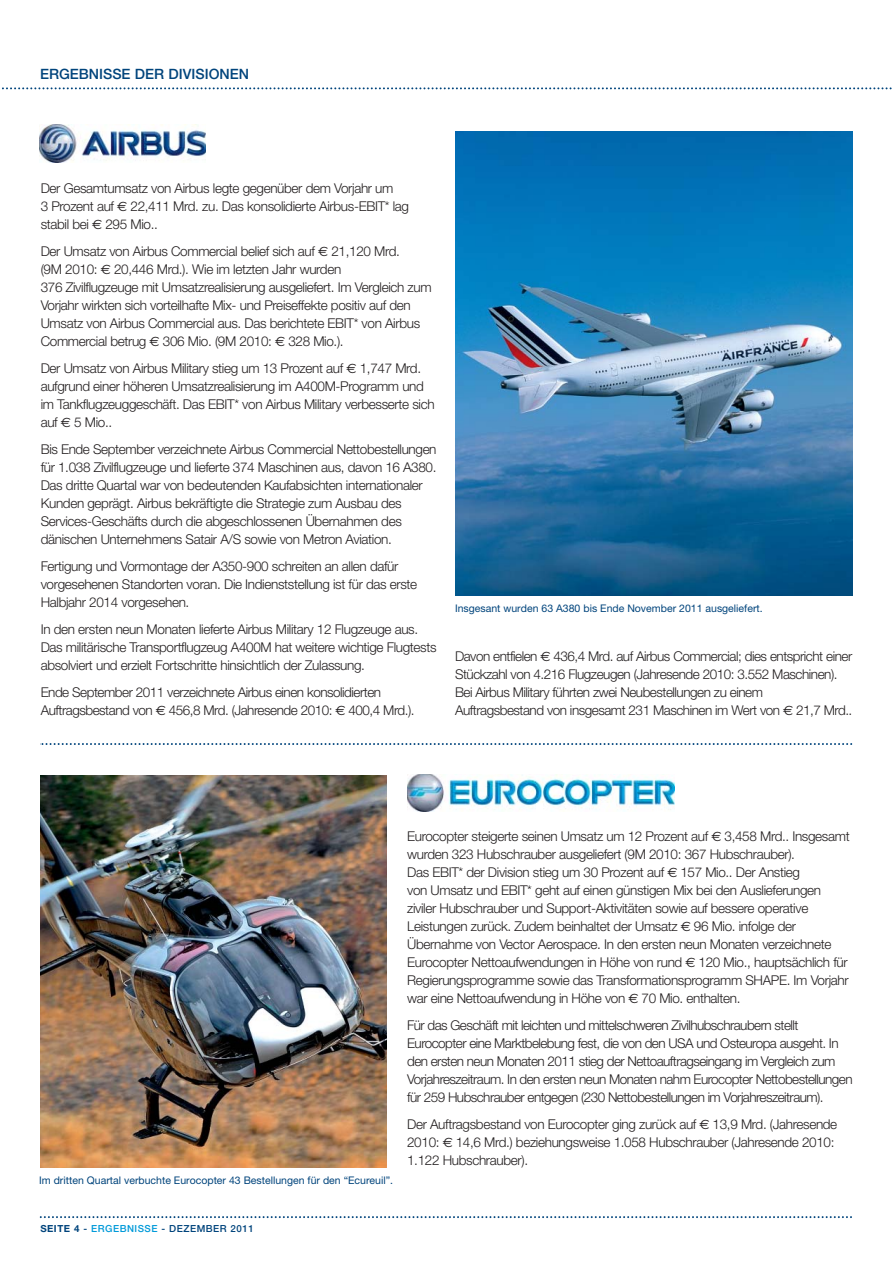
<style>
.page{position:relative;width:893px;height:1263px;background:#fff}
.page>*{position:absolute;margin:0;border:0;box-sizing:border-box;transform-origin:0 0}
.t1{font:500 14.25px "Helvetica Neue";color:#00447c}
.t2{font:300 13.5px/18px "Helvetica Neue";letter-spacing:-.025em;color:#231f20}
.t3{font:10.5px "Helvetica Neue";color:#00447c}
.t4{font:500 9.75px "Helvetica Neue";letter-spacing:.05em;color:#00447c}
.s1{font-family:"Euro Sans";font-weight:400}
.s2{font-weight:700}
.s3{color:#009ad9}
</style>
<div class="page">
<svg style="left:39px;top:1216px;width:813px;height:3px"></svg>
<img style="left:39px;top:125px;width:166px;height:37px">
<img style="left:407px;top:774px;width:268px;height:37px">
<svg style="left:2px;top:87px;width:890px;height:2px"></svg>
<svg style="left:40px;top:743px;width:813px;height:2px"></svg>
<img style="left:455px;top:132px;width:397px;height:463px">
<img style="left:40px;top:775px;width:347px;height:393px">
<p class="t1" style="left:40px;top:68px;width:211px">ERGEBNISSE DER DIVISIONEN</p>
<p class="t2" style="left:41px;top:180px;width:370px">Der Gesamtumsatz von Airbus legte gegenüber dem Vorjahr um<br>3 Prozent auf <span class="s1">€</span> 22,411 Mrd. zu. Das konsolidierte Airbus-EBIT* lag stabil bei <span class="s1">€</span> 295 Mio..</p>
<p class="t2" style="left:41px;top:243px;width:392px">Der Umsatz von Airbus Commercial belief sich auf <span class="s1">€</span> 21,120 Mrd.<br>(9M 2010: <span class="s1">€</span> 20,446 Mrd.). Wie im letzten Jahr wurden<br>376 Zivilflugzeuge mit Umsatzrealisierung ausgeliefert. Im Vergleich zum Vorjahr wirkten sich vorteilhafte Mix- und Preiseffekte positiv auf den Umsatz von Airbus Commercial aus. Das berichtete EBIT* von Airbus Commercial betrug <span class="s1">€</span> 306 Mio. (9M 2010: <span class="s1">€</span> 328 Mio.).</p>
<p class="t2" style="left:41px;top:360px;width:395px">Der Umsatz von Airbus Military stieg um 13 Prozent auf <span class="s1">€</span> 1,747 Mrd. aufgrund einer höheren Umsatzrealisierung im A400M-Programm und im Tankflugzeuggeschäft. Das EBIT* von Airbus Military verbesserte sich auf <span class="s1">€</span> 5 Mio..</p>
<p class="t2" style="left:41px;top:441px;width:397px">Bis Ende September verzeichnete Airbus Commercial Nettobestellungen für 1.038 Zivilflugzeuge und lieferte 374 Maschinen aus, davon 16 A380.<br>Das dritte Quartal war von bedeutenden Kaufabsichten internationaler Kunden geprägt. Airbus bekräftigte die Strategie zum Ausbau des Services-Geschäfts durch die abgeschlossenen Übernahmen des dänischen Unternehmens Satair A/S sowie von Metron Aviation.</p>
<p class="t2" style="left:41px;top:558px;width:378px">Fertigung und Vormontage der A350-900 schreiten an allen dafür vorgesehenen Standorten voran. Die Indienststellung ist für das erste<br>Halbjahr 2014 vorgesehen.</p>
<p class="t2" style="left:41px;top:621px;width:397px">In den ersten neun Monaten lieferte Airbus Military 12 Flugzeuge aus.<br>Das militärische Transportflugzeug A400M hat weitere wichtige Flugtests absolviert und erzielt Fortschritte hinsichtlich der Zulassung.</p>
<p class="t2" style="left:41px;top:684px;width:375px">Ende September 2011 verzeichnete Airbus einen konsolidierten<br>Auftragsbestand von <span class="s1">€</span> 456,8 Mrd. (Jahresende 2010: <span class="s1">€</span> 400,4 Mrd.).</p>
<p class="t3" style="left:455px;top:605px;width:309px">Insgesant wurden 63 A380 bis Ende November 2011 ausgeliefert.</p>
<p class="t2" style="left:455px;top:648px;width:399px">Davon entfielen <span class="s1">€</span> 436,4 Mrd. auf Airbus Commercial; dies entspricht einer Stückzahl von 4.216 Flugzeugen (Jahresende 2010: 3.552 Maschinen).<br>Bei Airbus Military führten zwei Neubestellungen zu einem Auftragsbestand von insgesamt 231 Maschinen im Wert von <span class="s1">€</span> 21,7 Mrd..</p>
<p class="t3" style="left:39px;top:1176px;width:356px">Im dritten Quartal verbuchte Eurocopter 43 Bestellungen für den “Ecureuil”.</p>
<p class="t2" style="left:407px;top:828px;width:444px">Eurocopter steigerte seinen Umsatz um 12 Prozent auf <span class="s1">€</span> 3,458 Mrd.. Insgesamt wurden 323 Hubschrauber ausgeliefert (9M 2010: 367 Hubschrauber).<br>Das EBIT* der Division stieg um 30 Prozent auf <span class="s1">€</span> 157 Mio.. Der Anstieg<br>von Umsatz und EBIT* geht auf einen günstigen Mix bei den Auslieferungen ziviler Hubschrauber und Support-Aktivitäten sowie auf bessere operative Leistungen zurück. Zudem beinhaltet der Umsatz <span class="s1">€</span> 96 Mio. infolge der Übernahme von Vector Aerospace. In den ersten neun Monaten verzeichnete Eurocopter Nettoaufwendungen in Höhe von rund <span class="s1">€</span> 120 Mio., hauptsächlich für Regierungsprogramme sowie das Transformationsprogramm SHAPE. Im Vorjahr war eine Nettoaufwendung in Höhe von <span class="s1">€</span> 70 Mio. enthalten.</p>
<p class="t2" style="left:407px;top:1017px;width:447px">Für das Geschäft mit leichten und mittelschweren Zivilhubschraubern stellt Eurocopter eine Marktbelebung fest, die von den USA und Osteuropa ausgeht. In den ersten neun Monaten 2011 stieg der Nettoauftragseingang im Vergleich zum Vorjahreszeitraum. In den ersten neun Monaten nahm Eurocopter Nettobestellungen für 259 Hubschrauber entgegen (230 Nettobestellungen im Vorjahreszeitraum).</p>
<p class="t2" style="left:407px;top:1116px;width:432px">Der Auftragsbestand von Eurocopter ging zurück auf <span class="s1">€</span> 13,9 Mrd. (Jahresende<br>2010: <span class="s1">€</span> 14,6 Mrd.) beziehungsweise 1.058 Hubschrauber (Jahresende 2010:<br>1.122 Hubschrauber).</p>
<p class="t4" style="left:40px;top:1225px;width:215px"><span class="s2">SEITE 4</span> - <span class="s3">ERGEBNISSE</span> - DEZEMBER 2011</p>
</div>
